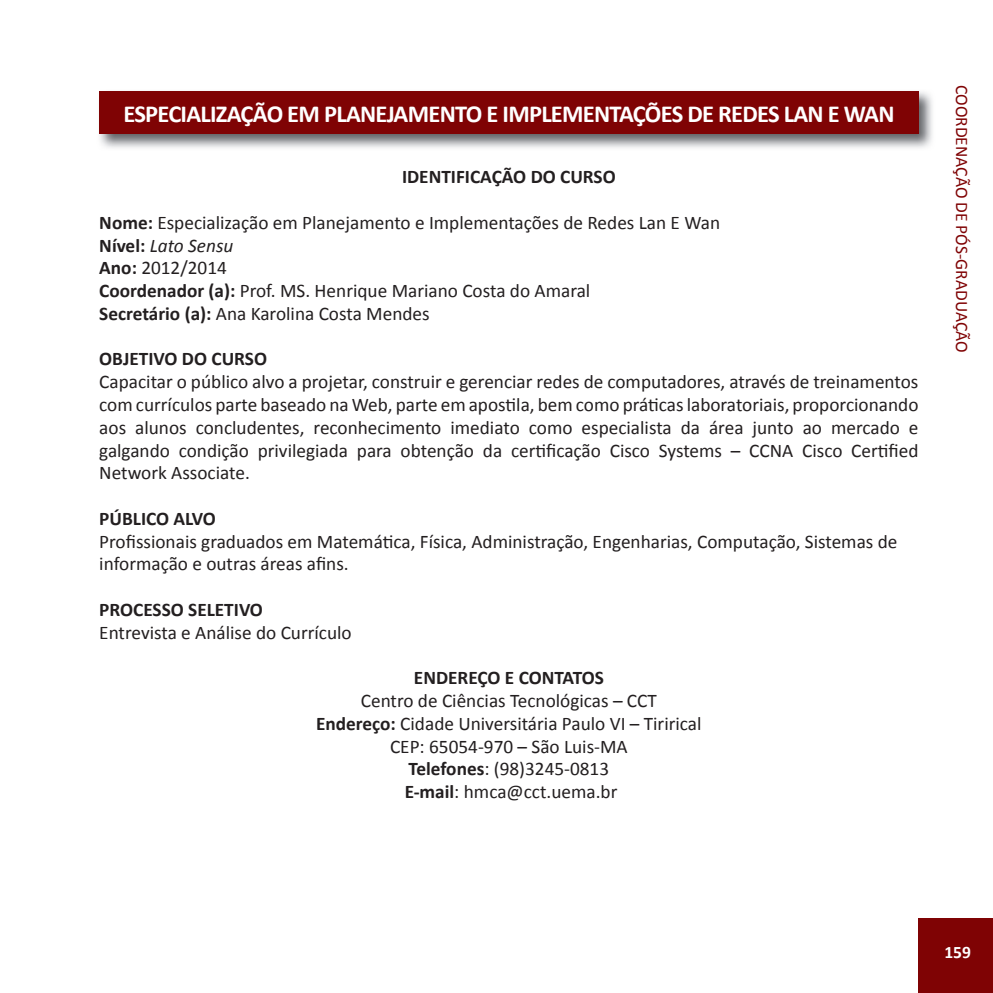
<style>
.page{position:relative;width:993px;height:993px;background:#fff}
.page>*{position:absolute;margin:0;border:0;box-sizing:border-box;transform-origin:0 0}
.t1{font:700 24.5px "Calibri";letter-spacing:-.03em;color:#fff}
.t2{font:19.25px/22.8px "Calibri";color:#231f20}
.t3{font:700 19.25px "Calibri";color:#231f20}
.t4{font:17.5px "Calibri";color:#7f0304}
.t5{font:700 17.5px "Calibri";color:#fff}
.s1{font-weight:700}
.s2{font-style:italic}
</style>
<div class="page">
<div style="left:918px;top:918px;width:74px;height:74px;background:#7f0304"></div>
<img style="left:99px;top:91px;width:834px;height:57px">
<div style="left:99px;top:92px;width:819px;height:42px;background:#7f0304"></div>
<p class="t1" style="left:123px;top:98px;width:772px">ESPECIALIZAÇÃO EM PLANEJAMENTO E IMPLEMENTAÇÕES DE REDES LAN E WAN</p>
<p class="t3" style="left:402px;top:164px;width:215px">IDENTIFICAÇÃO DO CURSO</p>
<p class="t2" style="left:99px;top:211px;width:622px"><span class="s1">Nome:</span> Especialização em Planejamento e Implementações de Redes Lan E Wan <span class="s1">Nível:</span> <span class="s2">Lato Sensu<br></span><span class="s1">Ano:</span> 2012/2014<br><span class="s1">Coordenador (a):</span> Prof. MS. Henrique Mariano Costa do Amaral<br><span class="s1">Secretário (a):</span> Ana Karolina Costa Mendes</p>
<p class="t3" style="left:99px;top:346px;width:169px">OBJETIVO DO CURSO</p>
<p class="t2" style="left:99px;top:370px;width:820px;text-align:justify">Capacitar o público alvo a projetar, construir e gerenciar redes de computadores, através de treinamentos com currículos parte baseado na Web, parte em apostila, bem como práticas laboratoriais, proporcionando aos alunos concludentes, reconhecimento imediato como especialista da área junto ao mercado e galgando condição privilegiada para obtenção da certificação Cisco Systems – CCNA Cisco Certified Network Associate.</p>
<p class="t3" style="left:99px;top:506px;width:118px">PÚBLICO ALVO</p>
<p class="t2" style="left:99px;top:529px;width:799px">Profissionais graduados em Matemática, Física, Administração, Engenharias, Computação, Sistemas de informação e outras áreas afins.</p>
<p class="t3" style="left:99px;top:597px;width:165px">PROCESSO SELETIVO</p>
<p class="t2" style="left:99px;top:620px;width:254px">Entrevista e Análise do Currículo</p>
<p class="t3" style="left:414px;top:665px;width:191px">ENDEREÇO E CONTATOS</p>
<p class="t2" style="left:316px;top:689px;width:387px;text-align:center">Centro de Ciências Tecnológicas – CCT<br><span class="s1">Endereço:</span> Cidade Universitária Paulo VI – Tirirical CEP: 65054-970 – São Luis-MA<br><span class="s1">Telefones</span>: (98)3245-0813<br><span class="s1">E-mail</span>: hmca@cct.uema.br</p>
<p class="t4" style="left:972px;top:85px;width:269px;rotate:90deg">COORDENAÇÃO DE PÓS-GRADUAÇÃO</p>
<p class="t5" style="left:944px;top:941px;width:28px">159</p>
</div>
